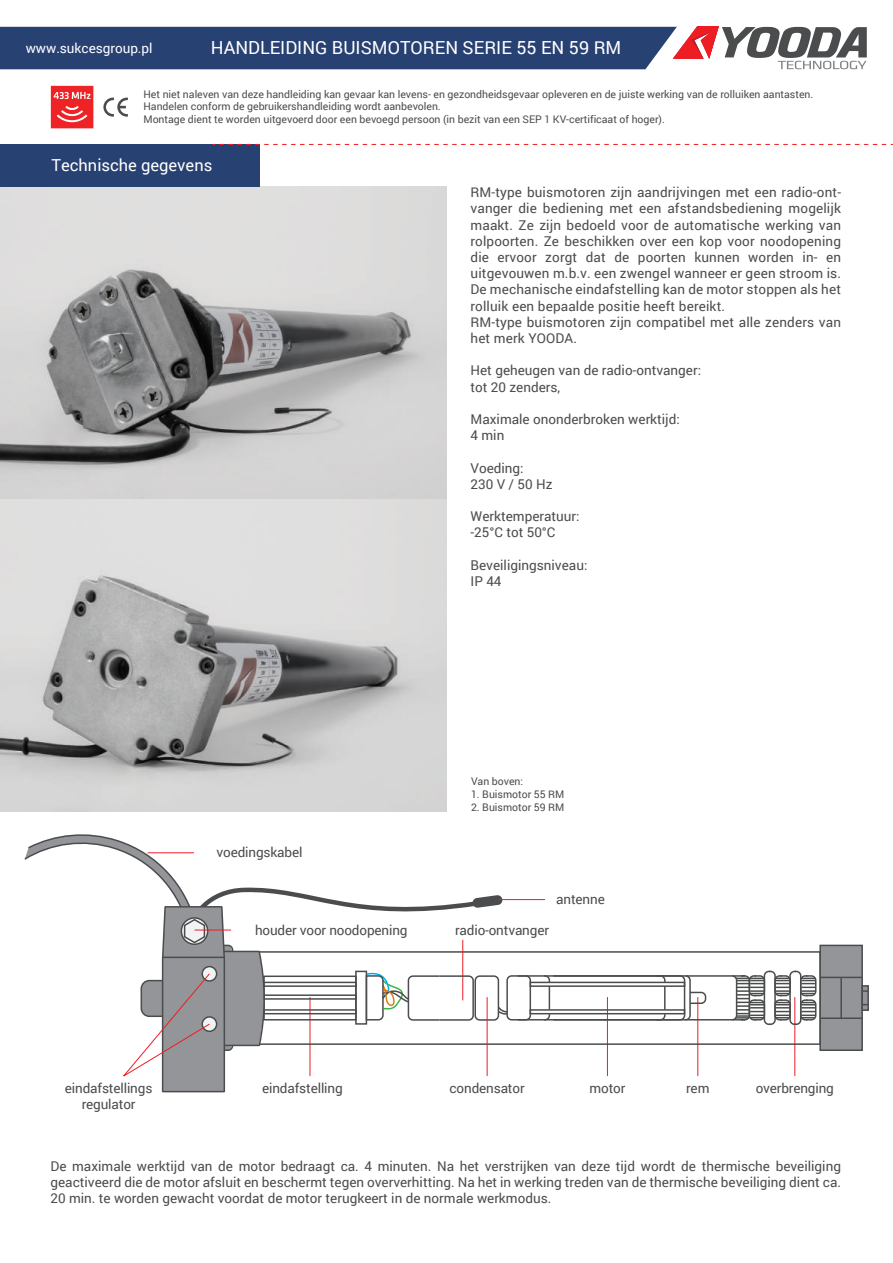
<style>
.page{position:relative;width:893px;height:1263px;background:#fff}
.page>*{position:absolute;margin:0;border:0;box-sizing:border-box;transform-origin:0 0}
.t1{font:18px "Roboto";color:#fff}
.t2{font:16.5px "Roboto";color:#fff}
.t3{font:13.5px/16.2px "Roboto";letter-spacing:.01em;color:#4b4c4d}
.t4{font:13.5px "Roboto";letter-spacing:-.01em;color:#4b4c4d}
.t5{font:13.5px "Roboto";color:#fff}
.t6{font:10.5px/12.6px "Roboto";color:#4b4c4d}
</style>
<div class="page">
<img style="left:0;top:187px;width:446px;height:624px">
<svg style="left:0;top:26px;width:867px;height:43px;background:#4f5d82"></svg>
<svg style="left:103px;top:98px;width:25px;height:19px"></svg>
<div style="left:0;top:144px;width:259px;height:43px;background:#284173"></div>
<svg style="left:213px;top:144px;width:680px;height:1px"></svg>
<svg style="left:51px;top:86px;width:42px;height:42px;background:#f04244"></svg>
<div style="left:861px;top:985px;width:8px;height:26px;border:2px solid #4b4c4d"></div>
<svg style="left:24px;top:834px;width:844px;height:259px"></svg>
<hr style="left:195px;top:930px;width:36px;height:1px;background:#ee1d23">
<hr style="left:163px;top:956px;width:61px;height:2px;background:#4b4c4d">
<h1 class="t1" style="left:211px;top:35px;width:412px">HANDLEIDING BUISMOTOREN SERIE 55 EN 59 RM</h1>
<p class="t6" style="left:143px;top:87px;width:671px">Het niet naleven van deze handleiding kan gevaar kan levens- en gezondheidsgevaar opleveren en de juiste werking van de rolluiken aantasten.<br>Handelen conform de gebruikershandleiding wordt aanbevolen.<br>Montage dient te worden uitgevoerd door een bevoegd persoon (in bezit van een SEP 1 KV-certificaat of hoger).</p>
<p class="t2" style="left:51px;top:153px;width:162px">Technische gegevens</p>
<p class="t5" style="left:26px;top:38px;width:128px">www.sukcesgroup.pl</p>
<p class="t3" style="left:470px;top:184px;width:372px">RM-type buismotoren zijn aandrijvingen met een radio-ont&shy;vanger die bediening met een afstandsbediening mogelijk maakt. Ze zijn bedoeld voor de automatische werking van rolpoorten. Ze beschikken over een kop voor noodopening die ervoor zorgt dat de poorten kunnen worden in- en uitgevouwen m.b.v. een zwengel wanneer er geen stroom is.<br>De mechanische eindafstelling kan de motor stoppen als het rolluik een bepaalde positie heeft bereikt.<br>RM-type buismotoren zijn compatibel met alle zenders van het merk YOODA.</p>
<p class="t3" style="left:470px;top:362px;width:232px">Het geheugen van de radio-ontvanger: tot 20 zenders,</p>
<p class="t3" style="left:470px;top:411px;width:211px">Maximale ononderbroken werktijd:<br>4 min</p>
<p class="t3" style="left:470px;top:459px;width:83px">Voeding:<br>230 V / 50 Hz</p>
<p class="t3" style="left:470px;top:508px;width:111px">Werktemperatuur: -25°C tot 50°C</p>
<p class="t3" style="left:470px;top:556px;width:118px">Beveiligingsniveau:<br>IP 44</p>
<p class="t4" style="left:216px;top:843px;width:88px">voedingskabel</p>
<p class="t4" style="left:255px;top:920px;width:154px">houder voor noodopening</p>
<p class="t6" style="left:471px;top:775px;width:54px">Van boven:</p>
<p class="t6" style="left:471px;top:787px;width:95px">1. Buismotor 55 RM</p>
<p class="t6" style="left:471px;top:800px;width:95px">2. Buismotor 59 RM</p>
<p class="t4" style="left:556px;top:890px;width:50px">antenne</p>
<p class="t4" style="left:455px;top:921px;width:95px">radio-ontvanger</p>
<p class="t4" style="left:262px;top:1078px;width:82px">eindafstelling</p>
<p class="t3" style="left:589px;top:1079px;width:37px">motor</p>
<p class="t3" style="left:686px;top:1079px;width:25px">rem</p>
<p class="t4" style="left:756px;top:1078px;width:80px">overbrenging</p>
<p class="t4" style="left:65px;top:1079px;width:89px">eindafstellings</p>
<p class="t4" style="left:450px;top:1078px;width:77px">condensator</p>
<p class="t4" style="left:82px;top:1095px;width:55px">regulator</p>
<p class="t3" style="left:50px;top:1157px;width:792px;text-align:justify">De maximale werktijd van de motor bedraagt ca. 4 minuten. Na het verstrijken van deze tijd wordt de thermische beveiliging geactiveerd die de motor afsluit en beschermt tegen oververhitting. Na het in werking treden van de thermische beveiliging dient ca.<br>20 min. te worden gewacht voordat de motor terugkeert in de normale werkmodus.</p>
</div>
